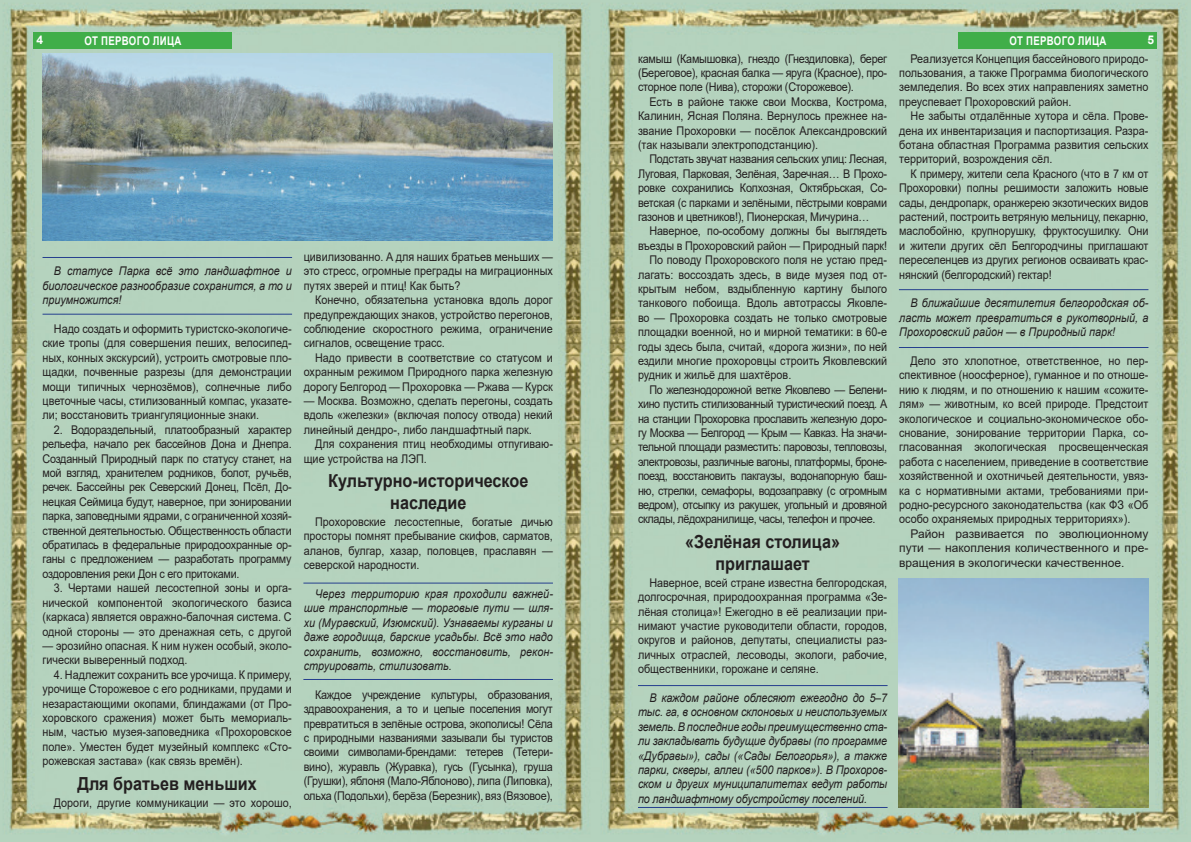
<style>
.page{position:relative;width:1191px;height:842px;background:#fff}
.page>*{position:absolute;margin:0;border:0;box-sizing:border-box;transform-origin:0 0}
.t1{font:700 18px/21.6px "Arial";color:#231f20;text-align:center;scale:.9 1}
.t2{font:12px/14.4px "Arial";color:#231f20;text-align:justify;scale:.9 1}
.t3{font:italic 12px/14.4px "Arial";color:#231f20;text-align:justify;scale:.9 1}
.t4{font:12px "Arial";letter-spacing:-.035em;color:#231f20;scale:.9 1}
.t5{font:12px/14.4px "Arial";color:#231f20;text-align:justify}
.t6{font:700 12px "Arial";letter-spacing:.035em;color:#fff;scale:.8 1}
.t7{font:700 12px "Arial";letter-spacing:.035em;color:#fff}
</style>
<div class="page">
<img style="left:0;top:0;width:591px;height:842px">
<img style="left:591px;top:0;width:600px;height:842px">
<div style="left:33px;top:33px;width:199px;height:16px;background:#40ae49"></div>
<div style="left:958px;top:33px;width:199px;height:16px;background:#40ae49"></div>
<img style="left:899px;top:578px;width:249px;height:230px">
<img style="left:43px;top:54px;width:510px;height:187px">
<hr style="left:638px;top:685px;width:249px;height:1px;background:#253f8e">
<hr style="left:303px;top:583px;width:250px;height:1px;background:#253f8e">
<hr style="left:43px;top:257px;width:249px;height:1px;background:#253f8e">
<hr style="left:638px;top:807px;width:249px;height:1px;background:#253f8e">
<hr style="left:303px;top:679px;width:250px;height:1px;background:#253f8e">
<hr style="left:43px;top:314px;width:249px;height:1px;background:#253f8e">
<hr style="left:899px;top:289px;width:249px;height:1px;background:#253f8e">
<hr style="left:899px;top:347px;width:249px;height:1px;background:#253f8e">
<p class="t7" style="left:36px;top:31px;width:8px">4</p>
<p class="t6" style="left:84px;top:32px;width:123px">ОТ ПЕРВОГО ЛИЦА</p>
<p class="t6" style="left:1009px;top:32px;width:123px">ОТ ПЕРВОГО ЛИЦА</p>
<p class="t7" style="left:1147px;top:31px;width:8px">5</p>
<p class="t3" style="left:43px;top:264px;width:278px;text-indent:11px">В статусе Парка всё это ландшафтное и биологическое разнообразие сохранится, а то и приумножится!</p>
<p class="t2" style="left:43px;top:322px;width:278px;text-indent:11px">Надо создать и оформить туристско-экологиче&shy;ские тропы (для совершения пеших, велосипед&shy;ных, конных экскурсий), устроить смотровые пло&shy;щадки, почвенные разрезы (для демонстрации мощи типичных чернозёмов), солнечные либо цветочные часы, стилизованный компас, указате&shy;ли; восстановить триангуляционные знаки.</p>
<p class="t2" style="left:43px;top:422px;width:278px;text-indent:11px">2. Водораздельный, платообразный характер рельефа, начало рек бассейнов Дона и Днепра.<br>Созданный Природный парк по статусу станет, на мой взгляд, хранителем родников, болот, ручьёв, речек. Бассейны рек Северский Донец, Псёл, До&shy;нецкая Сеймица будут, наверное, при зонировании парка, заповедными ядрами, с ограниченной хозяй&shy;ственной деятельностью. Общественность области обратилась в федеральные природоохранные ор&shy;ганы с предложением — разработать программу оздоровления реки Дон с его притоками.</p>
<p class="t2" style="left:43px;top:581px;width:278px;text-indent:11px">3. Чертами нашей лесостепной зоны и орга&shy;нической компонентой экологического базиса (каркаса) является овражно-балочная система. С одной стороны — это дренажная сеть, с другой</p>
<p class="t2" style="left:43px;top:638px;width:278px">— эрозийно опасная. К ним нужен особый, эколо&shy;гически выверенный подход.</p>
<p class="t2" style="left:43px;top:667px;width:278px;text-indent:11px">4. Надлежит сохранить все урочища. К примеру, урочище Сторожевое с его родниками, прудами и незарастающими окопами, блиндажами (от Про&shy;хоровского сражения) может быть мемориаль&shy;ным, частью музея-заповедника «Прохоровское поле». Уместен будет музейный комплекс «Сто&shy;рожевская застава» (как связь времён).</p>
<h1 class="t1" style="left:77px;top:773px;width:201px">Для братьев меньших</h1>
<p class="t2" style="left:54px;top:795px;width:266px">Дороги, другие коммуникации — это хорошо,</p>
<p class="t2" style="left:304px;top:250px;width:278px">цивилизованно. А для наших братьев меньших — это стресс, огромные преграды на миграционных путях зверей и птиц! Как быть?</p>
<p class="t2" style="left:304px;top:293px;width:278px;text-indent:11px">Конечно, обязательна установка вдоль дорог предупреждающих знаков, устройство перегонов, соблюдение скоростного режима, ограничение сигналов, освещение трасс.</p>
<p class="t2" style="left:304px;top:350px;width:278px;text-indent:11px">Надо привести в соответствие со статусом и охранным режимом Природного парка железную дорогу Белгород — Прохоровка — Ржава — Курск</p>
<p class="t2" style="left:304px;top:394px;width:278px">— Москва. Возможно, сделать перегоны, создать вдоль «железки» (включая полосу отвода) некий линейный дендро-, либо ландшафтный парк.</p>
<p class="t2" style="left:304px;top:437px;width:278px;text-indent:11px">Для сохранения птиц необходимы отпугиваю&shy;щие устройства на ЛЭП.</p>
<h1 class="t1" style="left:328px;top:470px;width:224px">Культурно-историческое наследие</h1>
<p class="t2" style="left:304px;top:514px;width:278px;text-indent:11px">Прохоровские лесостепные, богатые дичью просторы помнят пребывание скифов, сарматов, аланов, булгар, хазар, половцев, праславян — северской народности.</p>
<p class="t3" style="left:304px;top:587px;width:278px;text-indent:11px">Через территорию края проходили важней&shy;шие транспортные — торговые пути — шля&shy;хи (Муравский, Изюмский). Узнаваемы курганы и даже городища, барские усадьбы. Всё это надо сохранить, возможно, восстановить, рекон&shy;струировать, стилизовать.</p>
<p class="t2" style="left:304px;top:687px;width:278px;text-indent:11px">Каждое учреждение культуры, образования, здравоохранения, а то и целые поселения могут превратиться в зелёные острова, экополисы! Сёла с природными названиями зазывали бы туристов своими символами-брендами: тетерев (Тетери&shy;вино), журавль (Журавка), гусь (Гусынка), груша (Грушки), яблоня (Мало-Яблоново), липа (Липовка), ольха (Подольхи), берёза (Березник), вяз (Вязовое),</p>
<p class="t2" style="left:638px;top:51px;width:278px">камыш (Камышовка), гнездо (Гнездиловка), берег (Береговое), красная балка — яруга (Красное), про&shy;сторное поле (Нива), сторожи (Сторожевое).</p>
<p class="t2" style="left:638px;top:94px;width:278px;text-indent:11px">Есть в районе также свои Москва, Кострома, Калинин, Ясная Поляна. Вернулось прежнее на&shy;звание Прохоровки — посёлок Александровский (так называли электроподстанцию).</p>
<p class="t2" style="left:638px;top:152px;width:278px;text-indent:11px">Подстать звучат названия сельских улиц: Лесная, Луговая, Парковая, Зелёная, Заречная… В Прохо&shy;ровке сохранились Колхозная, Октябрьская, Со&shy;ветская (с парками и зелёными, пёстрыми коврами газонов и цветников!), Пионерская, Мичурина…</p>
<p class="t2" style="left:649px;top:224px;width:266px">Наверное, по-особому должны бы выглядеть</p>
<p class="t2" style="left:638px;top:238px;width:278px">въезды в Прохоровский район — Природный парк!</p>
<p class="t2" style="left:649px;top:253px;width:266px">По поводу Прохоровского поля не устаю пред-</p>
<p class="t2" style="left:638px;top:267px;width:278px">лагать: воссоздать здесь, в виде музея под от-</p>
<p class="t2" style="left:638px;top:282px;width:278px">крытым небом, вздыбленную картину былого</p>
<p class="t2" style="left:638px;top:296px;width:278px">танкового побоища. Вдоль автотрассы Яковле-</p>
<p class="t2" style="left:638px;top:310px;width:278px">во — Прохоровка создать не только смотровые</p>
<p class="t2" style="left:638px;top:325px;width:278px">площадки военной, но и мирной тематики: в 60-е</p>
<p class="t2" style="left:638px;top:339px;width:278px">годы здесь была, считай, «дорога жизни», по ней</p>
<p class="t2" style="left:638px;top:354px;width:278px">ездили многие прохоровцы строить Яковлевский</p>
<p class="t2" style="left:638px;top:368px;width:172px">рудник и жильё для шахтёров.</p>
<p class="t4" style="left:649px;top:381px;width:266px">По железнодорожной ветке Яковлево — Белени-</p>
<p class="t4" style="left:638px;top:396px;width:278px">хино пустить стилизованный туристический поезд. А</p>
<p class="t4" style="left:638px;top:410px;width:278px">на станции Прохоровка прославить железную доро-</p>
<p class="t4" style="left:638px;top:425px;width:278px">гу Москва — Белгород — Крым — Кавказ. На значи-</p>
<p class="t4" style="left:638px;top:439px;width:278px">тельной площади разместить: паровозы, тепловозы,</p>
<p class="t4" style="left:638px;top:453px;width:278px">электровозы, различные вагоны, платформы, броне-</p>
<p class="t4" style="left:638px;top:468px;width:278px">поезд, восстановить пакгаузы, водонапорную баш-</p>
<p class="t4" style="left:638px;top:482px;width:278px">ню, стрелки, семафоры, водозаправку (с огромным</p>
<p class="t4" style="left:638px;top:497px;width:278px">ведром), отсыпку из ракушек, угольный и дровяной</p>
<p class="t4" style="left:638px;top:511px;width:265px">склады, лёдохранилище, часы, телефон и прочее.</p>
<h1 class="t1" style="left:685px;top:531px;width:174px">«Зелёная столица» приглашает</h1>
<p class="t2" style="left:638px;top:575px;width:278px;text-indent:11px">Наверное, всей стране известна белгородская, долгосрочная, природоохранная программа «Зе&shy;лёная столица»! Ежегодно в её реализации при&shy;нимают участие руководители области, городов, округов и районов, депутаты, специалисты раз&shy;личных отраслей, лесоводы, экологи, рабочие, общественники, горожане и селяне.</p>
<p class="t3" style="left:638px;top:691px;width:278px;text-indent:11px">В каждом районе облесяют ежегодно до 5–7 тыс. га, в основном склоновых и неиспользуемых земель. В последние годы преимущественно ста&shy;ли закладывать будущие дубравы (по программе «Дубравы»), сады («Сады Белогорья»), а также парки, скверы, аллеи («500 парков»). В Прохоров&shy;ском и других муниципалитетах ведут работы по ландшафтному обустройству поселений.</p>
<p class="t2" style="left:899px;top:51px;width:278px;text-indent:11px">Реализуется Концепция бассейнового природо&shy;пользования, а также Программа биологического земледелия. Во всех этих направлениях заметно преуспевает Прохоровский район.</p>
<p class="t2" style="left:899px;top:109px;width:278px;text-indent:11px">Не забыты отдалённые хутора и сёла. Прове&shy;дена их инвентаризация и паспортизация. Разра&shy;ботана областная Программа развития сельских территорий, возрождения сёл.</p>
<p class="t2" style="left:899px;top:166px;width:278px;text-indent:11px">К примеру, жители села Красного (что в 7 км от Прохоровки) полны решимости заложить новые сады, дендропарк, оранжерею экзотических видов растений, построить ветряную мельницу, пекарню, маслобойню, крупнорушку, фруктосушилку. Они и жители других сёл Белгородчины приглашают переселенцев из других регионов осваивать крас&shy;нянский (белгородский) гектар!</p>
<p class="t3" style="left:899px;top:296px;width:278px;text-indent:11px">В ближайшие десятилетия белгородская об&shy;ласть может превратиться в рукотворный, а Прохоровский район — в Природный парк!</p>
<p class="t2" style="left:899px;top:354px;width:278px;text-indent:11px">Дело это хлопотное, ответственное, но пер&shy;спективное (ноосферное), гуманное и по отноше&shy;нию к людям, и по отношению к нашим «сожите&shy;лям» — животным, ко всей природе. Предстоит экологическое и социально-экономическое обо&shy;снование, зонирование территории Парка, со&shy;гласованная экологическая просвещенческая работа с населением, приведение в соответствие хозяйственной и охотничьей деятельности, увяз&shy;ка с нормативными актами, требованиями при&shy;родно-ресурсного законодательства (как ФЗ «Об особо охраняемых природных территориях»).</p>
<p class="t5" style="left:899px;top:526px;width:251px;text-indent:11px">Район развивается по эволюционному пути — накопления количественного и пре&shy;вращения в экологически качественное.</p>
</div>
